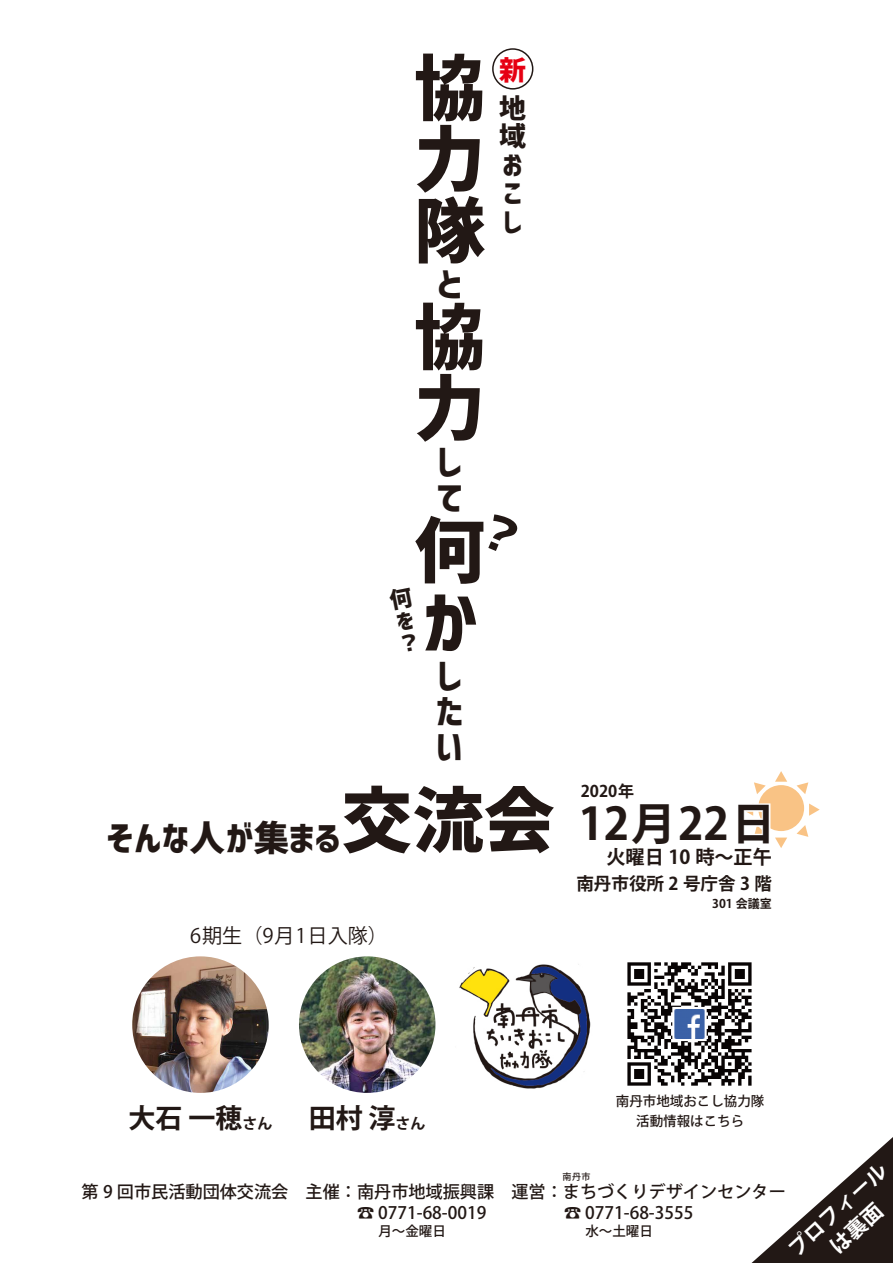
<style>
.page{position:relative;width:893px;height:1263px;background:#fff}
.page>*{position:absolute;margin:0;border:0;box-sizing:border-box;transform-origin:0 0}
.t1{font:71.1px/71.1px "Corporate Logo Bold";color:#221815}
.t2{font:700 44.4px "Koz Go Pr 6 N";letter-spacing:.05em;color:#221815}
.t3{font:35.55px/35.5px "Corporate Logo Bold";color:#221815}
.t4{font:700 27px "Koz Go Pr 6 N";color:#221815}
.t5{font:27px/28.5px "Corporate Logo Bold";color:#221815}
.t6{font:27px "Corporate Logo Bold";color:#e60012}
.t7{font:700 21px/26.5px "Koz Go Pr 6 N";color:#fff;text-align:center}
.t8{font:20.1px "Koz Go Pr 6 N";letter-spacing:.05em;color:#221815}
.t9{font:700 19.2px "Koz Go Pr 6 N";color:#221815}
.t10{font:700 17.55px "Koz Go Pr 6 N";color:#221815}
.t11{font:500 17.1px "Koz Go Pr 6 N";color:#221815}
.t12{font:700 16.05px "Koz Go Pr 6 N";color:#221815}
.t13{font:500 13.5px/19.5px "Koz Go Pr 6 N";color:#221815;text-align:center}
.t14{font:500 9px "Koz Go Pr 6 N";color:#221815}
.s1{font-size:71.1px}
.s2{font-size:15px}
</style>
<div class="page">
<div style="left:758px;top:785px;width:46px;height:46px;background:#f9c385;border-radius:50%"></div>
<svg style="left:775px;top:771px;width:12px;height:11px"></svg>
<svg style="left:754px;top:782px;width:12px;height:12px"></svg>
<svg style="left:796px;top:825px;width:12px;height:12px"></svg>
<svg style="left:809px;top:803px;width:11px;height:13px"></svg>
<svg style="left:796px;top:782px;width:12px;height:12px"></svg>
<svg style="left:744px;top:802px;width:43px;height:46px"></svg>
<img style="left:627px;top:962px;width:125px;height:124px">
<img style="left:132px;top:956px;width:137px;height:137px;border-radius:68px">
<img style="left:299px;top:956px;width:136px;height:137px;border-radius:68px">
<img style="left:459px;top:964px;width:132px;height:125px">
<svg style="left:492px;top:48px;width:41px;height:42px"></svg>
<svg style="left:751px;top:1137px;width:142px;height:126px"></svg>
<h1 class="t1" style="left:414px;top:50px;width:72px;text-align:justify">協力隊</h1>
<h3 class="t3" style="left:432px;top:265px;width:30px">と</h3>
<h1 class="t1" style="left:414px;top:299px;width:70px">協力</h1>
<h3 class="t3" style="left:432px;top:443px;width:31px">して</h3>
<h1 class="t1" style="left:414px;top:512px;width:71px">何か</h1>
<h3 class="t3" style="left:432px;top:656px;width:31px;text-align:justify">したい</h3>
<h3 class="t3" style="left:106px;top:818px;width:450px">そんな人が集まる<span class="s1">交流会</span></h3>
<h3 class="t6" style="left:499px;top:51px;width:28px">新</h3>
<h3 class="t5" style="left:499px;top:92px;width:28px">地域おこし</h3>
<p class="t8" style="left:190px;top:924px;width:199px">6期生（9月1日入隊）</p>
<p class="t12" style="left:581px;top:782px;width:55px">2020年</p>
<h2 class="t2" style="left:578px;top:799px;width:199px">12月22日</h2>
<p class="t9" style="left:606px;top:846px;width:167px">火曜日 10 時～正午</p>
<p class="t10" style="left:576px;top:874px;width:197px">南丹市役所 2 号庁舎 3 階</p>
<h3 class="t4" style="left:129px;top:1103px;width:145px">大石 一穂<span class="s2">さん</span></h3>
<h3 class="t4" style="left:309px;top:1103px;width:118px">田村 淳<span class="s2">さん</span></h3>
<p class="t13" style="left:616px;top:1092px;width:150px">南丹市地域おこし協力隊活動情報はこちら</p>
<p class="t7" style="left:783px;top:1243px;width:127px;rotate:-43deg">プロフィールは裏面</p>
<p class="t14" style="left:563px;top:1171px;width:29px">南丹市</p>
<p class="t11" style="left:82px;top:1182px;width:706px">第 9 回市民活動団体交流会　主催：南丹市地域振興課　運営：まちづくりデザインセンター</p>
<p class="t11" style="left:357px;top:1203px;width:131px">☎ 0771-68-0019</p>
<p class="t13" style="left:378px;top:1222px;width:69px">月～金曜日</p>
<p class="t11" style="left:564px;top:1203px;width:131px">☎ 0771-68-3555</p>
<p class="t13" style="left:585px;top:1222px;width:69px">水～土曜日</p>
</div>
